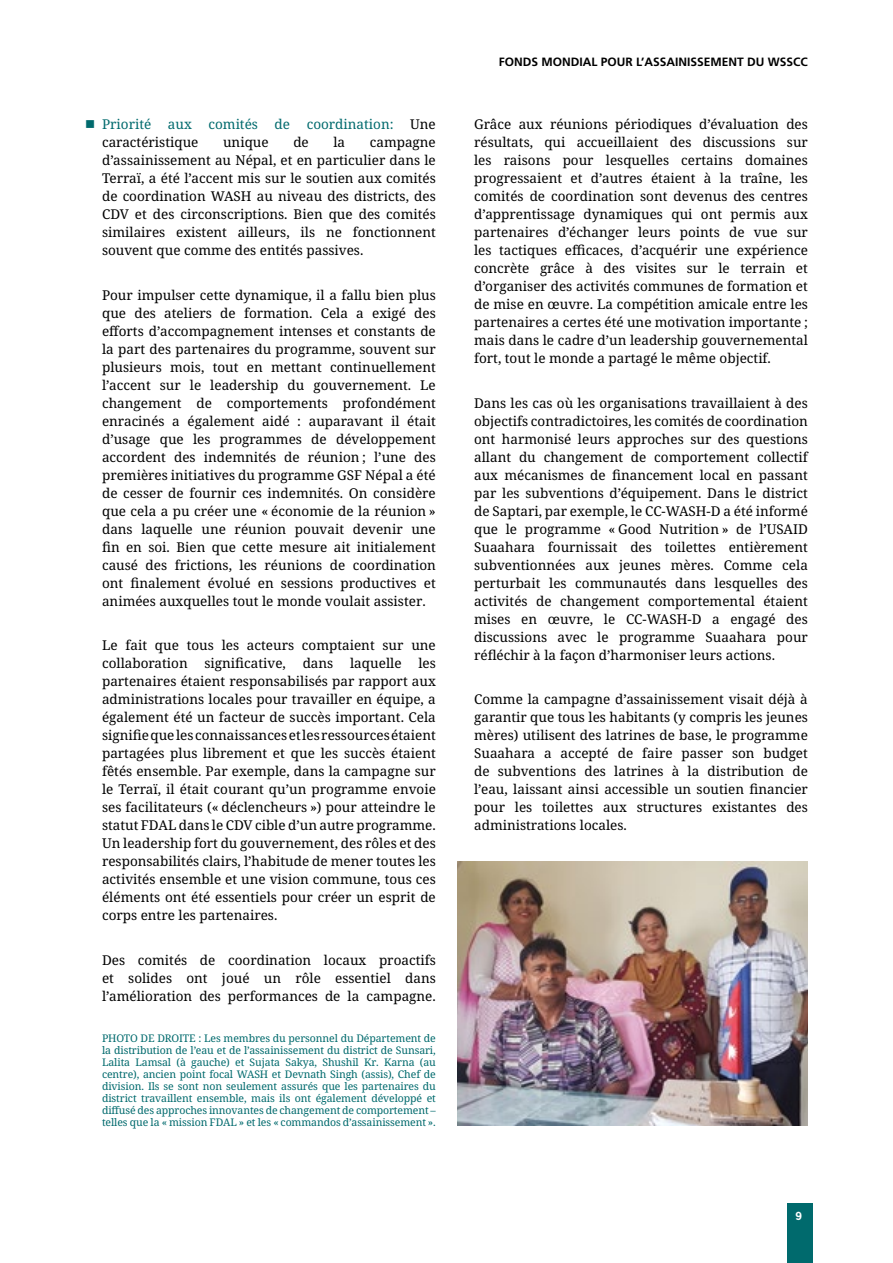
<style>
.page{position:relative;width:893px;height:1263px;background:#fff}
.page>*{position:absolute;margin:0;border:0;box-sizing:border-box;transform-origin:0 0}
.t1{font:13.5px/18px "Noto Serif";color:#000;text-align:justify}
.t2{font:13.5px/18px "Noto Serif";color:#006a6d}
.t3{font:700 12px "Frutiger";color:#000}
.t4{font:10.5px/12px "Noto Serif";letter-spacing:-.01em;color:#006a6d;text-align:justify}
.t5{font:700 10.5px "News Gothic Std";color:#fff}
.s1{color:#000}
</style>
<div class="page">
<img style="left:457px;top:861px;width:351px;height:265px">
<div style="left:787px;top:1203px;width:25px;height:60px;background:#006a6d"></div>
<p class="t2" style="left:102px;top:116px;width:335px">Priorité aux comités de coordination: <span class="s1">Une caractéristique</span></p>
<p class="t1" style="left:223px;top:134px;width:47px">unique</p>
<p class="t1" style="left:293px;top:134px;width:17px">de</p>
<p class="t1" style="left:333px;top:134px;width:13px">la</p>
<p class="t1" style="left:102px;top:134px;width:335px;text-indent:268px">campagne d’assainissement au Népal, et en particulier dans le Terraï, a été l’accent mis sur le soutien aux comités de coordination WASH au niveau des districts, des CDV et des circonscriptions. Bien que des comités similaires existent ailleurs, ils ne fonctionnent souvent que comme des entités passives.</p>
<p class="t1" style="left:102px;top:286px;width:335px">Pour impulser cette dynamique, il a fallu bien plus que des ateliers de formation. Cela a exigé des efforts d’accompagnement intenses et constants de la part des partenaires du programme, souvent sur plusieurs mois, tout en mettant continuellement l’accent sur le leadership du gouvernement. Le changement de comportements profondément enracinés a également aidé : auparavant il était d’usage que les programmes de développement accordent des indemnités de réunion ; l’une des premières initiatives du programme GSF Népal a été de cesser de fournir ces indemnités. On considère que cela a pu créer une « économie de la réunion » dans laquelle une réunion pouvait devenir une fin en soi. Bien que cette mesure ait initialement causé des frictions, les réunions de coordination ont finalement évolué en sessions productives et animées auxquelles tout le monde voulait assister.</p>
<p class="t1" style="left:102px;top:637px;width:335px">Le fait que tous les acteurs comptaient sur une collaboration significative, dans laquelle les partenaires étaient responsabilisés par rapport aux administrations locales pour travailler en équipe, a également été un facteur de succès important. Cela signifie que les connaissances et les ressources étaient partagées plus librement et que les succès étaient fêtés ensemble. Par exemple, dans la campagne sur le Terraï, il était courant qu’un programme envoie ses facilitateurs (« déclencheurs ») pour atteindre le statut FDAL dans le CDV cible d’un autre programme.<br>Un leadership fort du gouvernement, des rôles et des responsabilités clairs, l’habitude de mener toutes les activités ensemble et une vision commune, tous ces éléments ont été essentiels pour créer un esprit de corps entre les partenaires.</p>
<p class="t1" style="left:102px;top:951px;width:335px">Des comités de coordination locaux proactifs et solides ont joué un rôle essentiel dans l’amélioration des performances de la campagne.</p>
<p class="t4" style="left:102px;top:1032px;width:335px">PHOTO DE DROITE : Les membres du personnel du Département de la distribution de l’eau et de l’assainissement du district de Sunsari, Lalita Lamsal (à gauche) et Sujata Sakya, Shushil Kr. Karna (au centre), ancien point focal WASH et Devnath Singh (assis), Chef de division. Ils se sont non seulement assurés que les partenaires du district travaillent ensemble, mais ils ont également développé et diffusé des approches innovantes de changement de comportement – telles que la « mission FDAL » et les « commandos d’assainissement ».</p>
<p class="t3" style="left:499px;top:55px;width:311px">FONDS MONDIAL POUR L’ASSAINISSEMENT DU WSSCC</p>
<p class="t1" style="left:474px;top:116px;width:335px">Grâce aux réunions périodiques d’évaluation des résultats, qui accueillaient des discussions sur les raisons pour lesquelles certains domaines progressaient et d’autres étaient à la traîne, les comités de coordination sont devenus des centres d’apprentissage dynamiques qui ont permis aux partenaires d’échanger leurs points de vue sur les tactiques efficaces, d’acquérir une expérience concrète grâce à des visites sur le terrain et d’organiser des activités communes de formation et de mise en œuvre. La compétition amicale entre les partenaires a certes été une motivation importante ; mais dans le cadre d’un leadership gouvernemental fort, tout le monde a partagé le même objectif.</p>
<p class="t1" style="left:474px;top:394px;width:335px">Dans les cas où les organisations travaillaient à des objectifs contradictoires, les comités de coordination ont harmonisé leurs approches sur des questions allant du changement de comportement collectif aux mécanismes de financement local en passant par les subventions d’équipement. Dans le district de Saptari, par exemple, le CC-WASH-D a été informé que le programme « Good Nutrition » de l’USAID Suaahara fournissait des toilettes entièrement subventionnées aux jeunes mères. Comme cela perturbait les communautés dans lesquelles des activités de changement comportemental étaient mises en œuvre, le CC-WASH-D a engagé des discussions avec le programme Suaahara pour réfléchir à la façon d’harmoniser leurs actions.</p>
<p class="t1" style="left:474px;top:691px;width:335px">Comme la campagne d’assainissement visait déjà à garantir que tous les habitants (y compris les jeunes mères) utilisent des latrines de base, le programme Suaahara a accepté de faire passer son budget de subventions des latrines à la distribution de l’eau, laissant ainsi accessible un soutien financier pour les toilettes aux structures existantes des administrations locales.</p>
<p class="t5" style="left:795px;top:1209px;width:8px">9</p>
</div>
